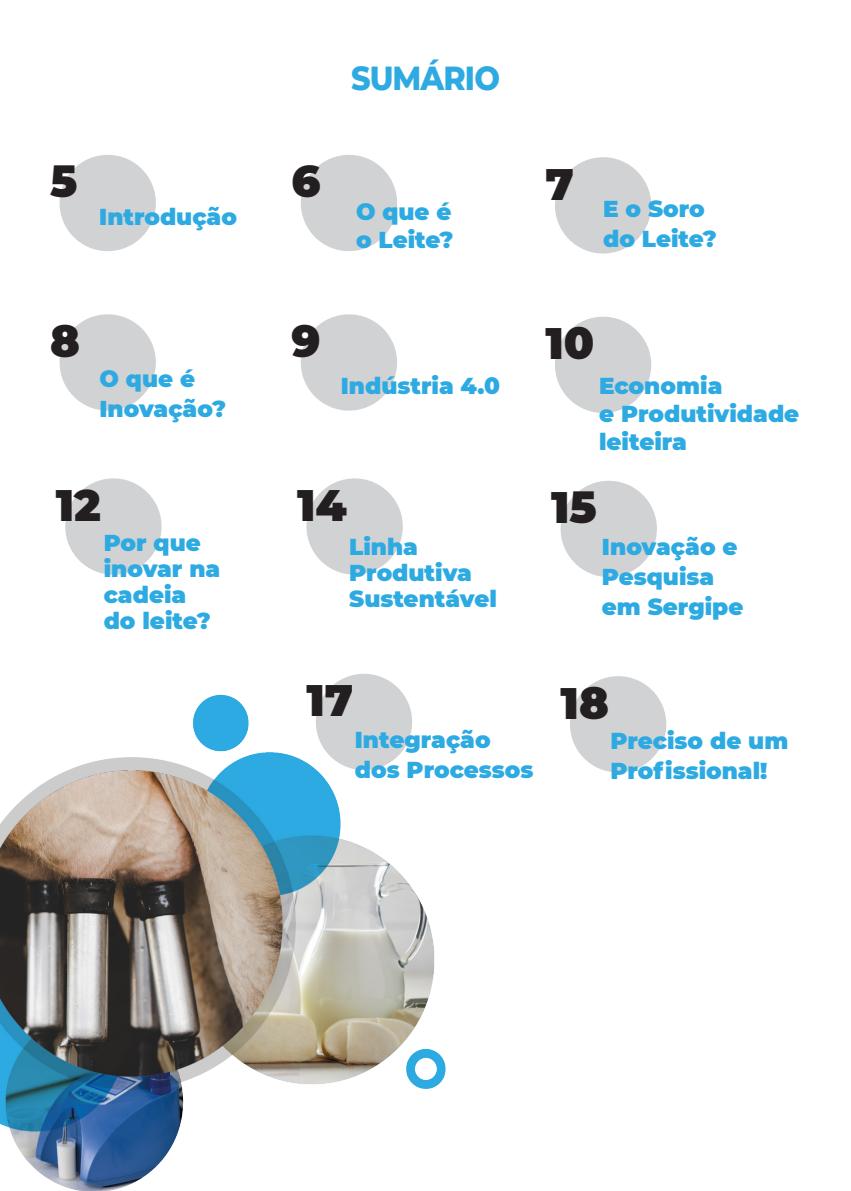
<style>
.page{position:relative;width:851px;height:1191px;background:#fff}
.page>*{position:absolute;margin:0;border:0;box-sizing:border-box;transform-origin:0 0}
.t1{font:900 44px "Montserrat";color:#231f20}
.Título{font:800 34px "Montserrat";letter-spacing:-.03em;color:#2daae1;scale:.89 1}
.t2{font:900 23px "Montserrat";color:#2daae1}
</style>
<div class="page">
<img style="left:0;top:674px;width:446px;height:517px">
<div style="left:60px;top:155px;width:96px;height:96px;background:#d1d2d4;border-radius:50%"></div>
<div style="left:301px;top:155px;width:96px;height:96px;background:#d1d2d4;border-radius:50%"></div>
<div style="left:555px;top:157px;width:96px;height:96px;background:#d1d2d4;border-radius:50%"></div>
<div style="left:60px;top:314px;width:96px;height:96px;background:#d1d2d4;border-radius:50%"></div>
<div style="left:301px;top:314px;width:96px;height:96px;background:#d1d2d4;border-radius:50%"></div>
<div style="left:555px;top:317px;width:96px;height:96px;background:#d1d2d4;border-radius:50%"></div>
<div style="left:65px;top:478px;width:96px;height:96px;background:#d1d2d4;border-radius:50%"></div>
<div style="left:306px;top:478px;width:97px;height:96px;background:#d1d2d4;border-radius:50%"></div>
<div style="left:560px;top:481px;width:96px;height:96px;background:#d1d2d4;border-radius:50%"></div>
<div style="left:316px;top:674px;width:96px;height:96px;background:#d1d2d4;border-radius:50%"></div>
<div style="left:570px;top:676px;width:96px;height:96px;background:#d1d2d4;border-radius:50%"></div>
<p class="t1" style="left:50px;top:149px;width:29px">5</p>
<p class="t1" style="left:291px;top:149px;width:31px">6</p>
<p class="t2" style="left:99px;top:200px;width:139px">Introdução</p>
<p class="Título" style="left:351px;top:53px;width:169px">SUMÁRIO</p>
<p class="t2" style="left:356px;top:194px;width:97px">O que é</p>
<p class="t2" style="left:356px;top:222px;width:99px">o Leite?</p>
<p class="t1" style="left:545px;top:151px;width:30px">7</p>
<p class="t2" style="left:603px;top:191px;width:103px">E o Soro</p>
<p class="t2" style="left:603px;top:221px;width:115px">do Leite?</p>
<p class="t1" style="left:50px;top:308px;width:31px">8</p>
<p class="t1" style="left:291px;top:308px;width:31px">9</p>
<p class="t1" style="left:545px;top:311px;width:50px">10</p>
<p class="t2" style="left:99px;top:362px;width:97px">O que é</p>
<p class="t2" style="left:99px;top:392px;width:128px">Inovação?</p>
<p class="t2" style="left:340px;top:368px;width:161px">Indústria 4.0</p>
<p class="t2" style="left:599px;top:368px;width:125px">Economia</p>
<p class="t2" style="left:599px;top:396px;width:202px">e Produtividade</p>
<p class="t2" style="left:599px;top:424px;width:89px">leiteira</p>
<p class="t1" style="left:56px;top:472px;width:47px">12</p>
<p class="t1" style="left:297px;top:472px;width:51px">14</p>
<p class="t1" style="left:551px;top:475px;width:47px">15</p>
<p class="t2" style="left:104px;top:526px;width:99px">Por que</p>
<p class="t2" style="left:104px;top:552px;width:118px">inovar na</p>
<p class="t2" style="left:104px;top:578px;width:84px">cadeia</p>
<p class="t2" style="left:104px;top:604px;width:108px">do leite?</p>
<p class="t2" style="left:349px;top:530px;width:70px">Linha</p>
<p class="t2" style="left:349px;top:556px;width:124px">Produtiva</p>
<p class="t2" style="left:349px;top:582px;width:149px">Sustentável</p>
<p class="t2" style="left:602px;top:530px;width:137px">Inovação e</p>
<p class="t2" style="left:602px;top:560px;width:114px">Pesquisa</p>
<p class="t2" style="left:602px;top:590px;width:143px">em Sergipe</p>
<p class="t1" style="left:306px;top:667px;width:48px">17</p>
<p class="t1" style="left:560px;top:670px;width:50px">18</p>
<p class="t2" style="left:355px;top:723px;width:137px">Integração</p>
<p class="t2" style="left:355px;top:753px;width:180px">dos Processos</p>
<p class="t2" style="left:610px;top:723px;width:179px">Preciso de um</p>
<p class="t2" style="left:610px;top:753px;width:158px">Profissional!</p>
</div>
